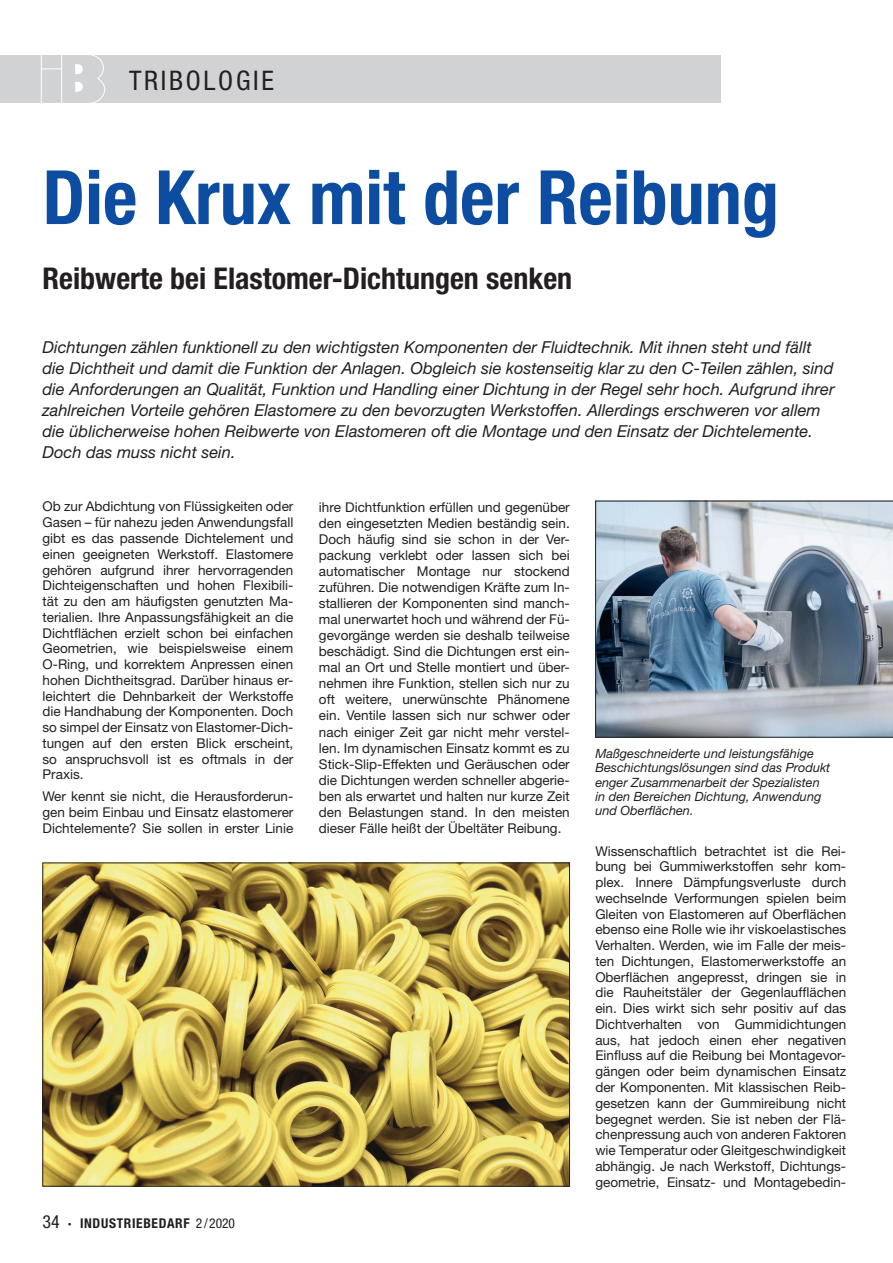
<style>
.page{position:relative;width:893px;height:1263px;background:#fff}
.page>*{position:absolute;margin:0;border:0;box-sizing:border-box;transform-origin:0 0}
.t1{font:700 condensed 75px "Helvetica Neue";color:#0d4da1}
.t2{font:700 condensed 30px "Helvetica Neue";color:#231f20}
.t3{font:condensed 27px "Helvetica Neue";letter-spacing:.1em;color:#231f20}
.t4{font:italic 16.5px/21px "Helvetica Neue";color:#231f20}
.t5{font:13.5px/15.8px "Helvetica Neue";color:#231f20;text-align:justify}
.t6{font:700 condensed 13.5px "Helvetica Neue";letter-spacing:.05em;color:#231f20}
.t7{font:italic 12.75px/14.2px "Helvetica Neue";color:#231f20}
.s1{font-weight:400;font-size:18px}
.s2{font-weight:400}
</style>
<div class="page">
<div style="left:0;top:56px;width:721px;height:47px;background:#d1d2d4"></div>
<svg style="left:40px;top:55px;width:68px;height:48px"></svg>
<img style="left:45px;top:865px;width:523px;height:319px">
<img style="left:595px;top:501px;width:298px;height:236px">
<h3 class="t3" style="left:129px;top:65px;width:146px">TRIBOLOGIE</h3>
<h1 class="t1" style="left:43px;top:152px;width:738px">Die Krux mit der Reibung</h1>
<h2 class="t2" style="left:43px;top:260px;width:531px">Reibwerte bei Elastomer-Dichtungen senken</h2>
<p class="t4" style="left:43px;top:337px;width:793px">Dichtungen zählen funktionell zu den wichtigsten Komponenten der Fluidtechnik. Mit ihnen steht und fällt die Dichtheit und damit die Funktion der Anlagen. Obgleich sie kostenseitig klar zu den C-Teilen zählen, sind die Anforderungen an Qualität, Funktion und Handling einer Dichtung in der Regel sehr hoch. Aufgrund ihrer zahlreichen Vorteile gehören Elastomere zu den bevorzugten Werkstoffen. Allerdings erschweren vor allem die üblicherweise hohen Reibwerte von Elastomeren oft die Montage und den Einsatz der Dichtelemente.<br>Doch das muss nicht sein.</p>
<p class="t5" style="left:43px;top:499px;width:252px">Ob zur Abdichtung von Flüssigkeiten oder Gasen – für nahezu jeden Anwendungsfall gibt es das passende Dichtelement und einen geeigneten Werkstoff. Elastomere gehören aufgrund ihrer hervorragenden Dichteigenschaften und hohen Flexibili&shy;tät zu den am häufigsten genutzten Ma&shy;terialien. Ihre Anpassungsfähigkeit an die Dichtflächen erzielt schon bei einfachen Geometrien, wie beispielsweise einem O-Ring, und korrektem Anpressen einen hohen Dichtheitsgrad. Darüber hinaus er&shy;leichtert die Dehnbarkeit der Werkstoffe die Handhabung der Komponenten. Doch so simpel der Einsatz von Elastomer-Dich&shy;tungen auf den ersten Blick erscheint, so anspruchsvoll ist es oftmals in der Praxis.</p>
<p class="t5" style="left:43px;top:788px;width:252px">Wer kennt sie nicht, die Herausforderun&shy;gen beim Einbau und Einsatz elastomerer Dichtelemente? Sie sollen in erster Linie</p>
<p class="t6" style="left:43px;top:1215px;width:194px"><span class="s1">34</span> · INDUSTRIEBEDARF <span class="s2">2/2020</span></p>
<p class="t5" style="left:319px;top:498px;width:252px">ihre Dichtfunktion erfüllen und gegenüber den eingesetzten Medien beständig sein.<br>Doch häufig sind sie schon in der Ver&shy;packung verklebt oder lassen sich bei automatischer Montage nur stockend zuführen. Die notwendigen Kräfte zum In&shy;stallieren der Komponenten sind manch&shy;mal unerwartet hoch und während der Fü&shy;gevorgänge werden sie deshalb teilweise beschädigt. Sind die Dichtungen erst ein&shy;mal an Ort und Stelle montiert und über&shy;nehmen ihre Funktion, stellen sich nur zu oft weitere, unerwünschte Phänomene ein. Ventile lassen sich nur schwer oder nach einiger Zeit gar nicht mehr verstel&shy;len. Im dynamischen Einsatz kommt es zu Stick-Slip-Effekten und Geräuschen oder die Dichtungen werden schneller abgerie&shy;ben als erwartet und halten nur kurze Zeit den Belastungen stand. In den meisten dieser Fälle heißt der Übeltäter Reibung.</p>
<p class="t7" style="left:595px;top:746px;width:236px">Maßgeschneiderte und leistungsfähige Beschichtungslösungen sind das Produkt enger Zusammenarbeit der Spezialisten in den Bereichen Dichtung, Anwendung und Oberflächen.</p>
<p class="t5" style="left:595px;top:843px;width:252px">Wissenschaftlich betrachtet ist die Rei&shy;bung bei Gummiwerkstoffen sehr kom&shy;plex. Innere Dämpfungsverluste durch wechselnde Verformungen spielen beim Gleiten von Elastomeren auf Oberflächen ebenso eine Rolle wie ihr viskoelastisches Verhalten. Werden, wie im Falle der meis&shy;ten Dichtungen, Elastomerwerkstoffe an Oberflächen angepresst, dringen sie in die Rauheitstäler der Gegenlaufflächen ein. Dies wirkt sich sehr positiv auf das Dichtverhalten von Gummidichtungen aus, hat jedoch einen eher negativen Einfluss auf die Reibung bei Montagevor&shy;gängen oder beim dynamischen Einsatz der Komponenten. Mit klassischen Reib&shy;gesetzen kann der Gummireibung nicht begegnet werden. Sie ist neben der Flä&shy;chenpressung auch von anderen Faktoren wie Temperatur oder Gleitgeschwindigkeit abhängig. Je nach Werkstoff, Dichtungs&shy;geometrie, Einsatz- und Montagebedin-</p>
</div>
